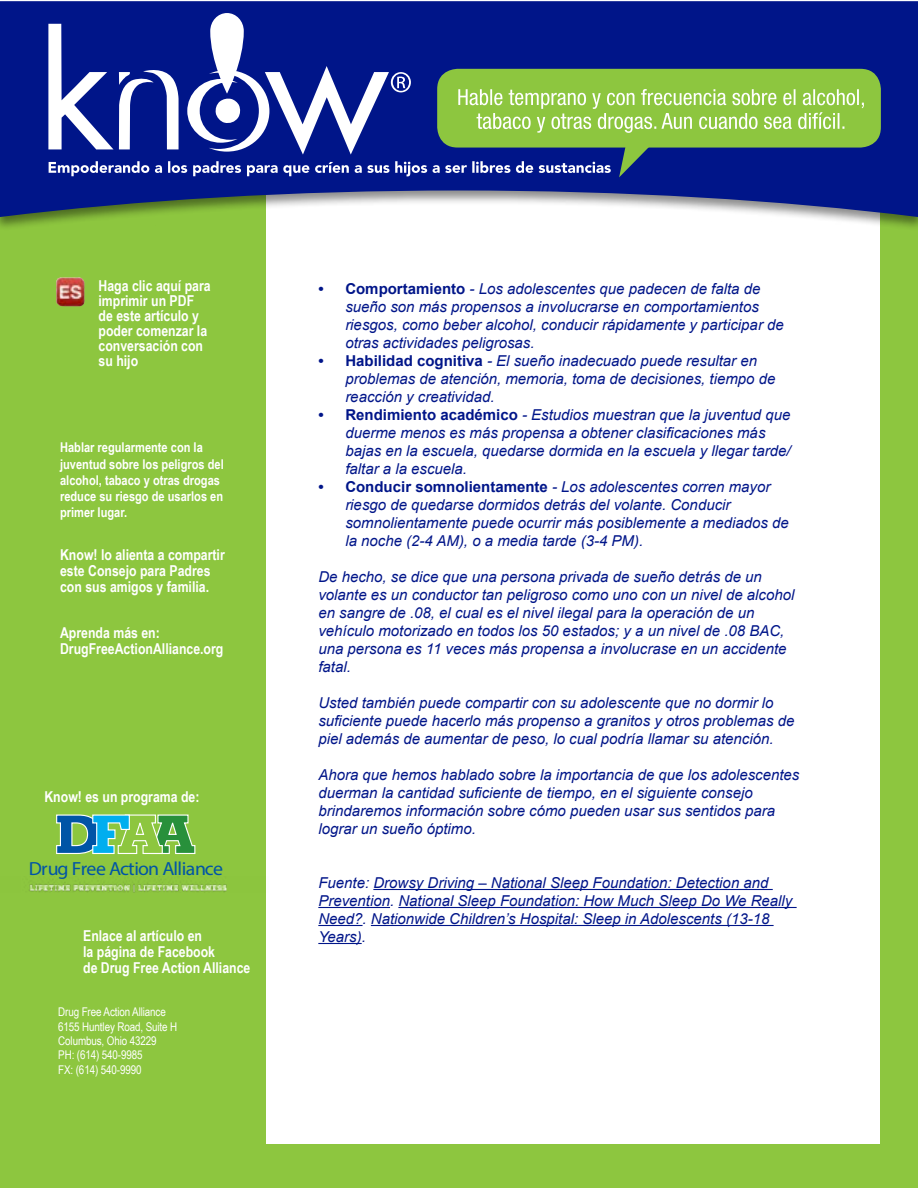
<style>
.page{position:relative;width:918px;height:1188px;background:#fff}
.page>*{position:absolute;margin:0;border:0;box-sizing:border-box;transform-origin:0 0}
.t1{font:19.05px "Museo Slab 300";letter-spacing:-.035em;color:#0054a6;scale:1.04 1}
.t2{font:italic 15px/18px "Arial";color:#001589}
.t3{font:700 15px/16.2px "Arial Narrow";color:#fff}
.t4{font:700 13.5px/16.2px "Arial Narrow";color:#fff}
.t5{font:12px/14.4px "Arial Narrow";letter-spacing:-.01em;color:#fff}
.s1{font-weight:700;font-style:normal}
</style>
<div class="page">
<div style="left:258px;top:117px;width:660px;height:1071px;background:#8dc63f"></div>
<div style="left:266px;top:155px;width:614px;height:989px;background:#fff"></div>
<div style="left:0;top:117px;width:262px;height:1071px;background:#8dc63f"></div>
<div style="left:0;top:0;width:918px;height:231px;background:#000;opacity:.45"></div>
<svg style="left:0;top:1px;width:918px;height:216px;background:#334595"></svg>
<svg style="left:56px;top:814px;width:140px;height:41px"></svg>
<img style="left:29px;top:876px;width:198px;height:16px">
<img style="left:56px;top:277px;width:29px;height:30px">
<div style="left:437px;top:69px;width:444px;height:79px;background:#8dc63f;border-radius:20px"></div>
<svg style="left:48px;top:13px;width:816px;height:164px"></svg>
<hr style="left:373px;top:889px;width:400px;height:1px;background:#001589">
<hr style="left:318px;top:907px;width:72px;height:1px;background:#001589">
<hr style="left:398px;top:907px;width:399px;height:1px;background:#001589">
<hr style="left:318px;top:925px;width:45px;height:1px;background:#001589">
<hr style="left:371px;top:925px;width:403px;height:1px;background:#001589">
<hr style="left:318px;top:943px;width:44px;height:1px;background:#001589">
<p class="t3" style="left:99px;top:277px;width:114px;line-height:15px">Haga clic aquí para imprimir un PDF de este artículo y poder comenzar la conversación con su hijo</p>
<p class="t4" style="left:60px;top:439px;width:165px">Hablar regularmente con la juventud sobre los peligros del alcohol, tabaco y otras drogas reduce su riesgo de usarlos en primer lugar.</p>
<p class="t3" style="left:60px;top:546px;width:166px">Know! lo alienta a compartir este Consejo para Padres con sus amigos y familia.</p>
<p class="t3" style="left:60px;top:624px;width:165px">Aprenda más en:<br>DrugFreeActionAlliance.org</p>
<p class="t3" style="left:44px;top:788px;width:157px">Know! es un programa de:</p>
<p class="t1" style="left:29px;top:857px;width:188px">Drug Free Action Alliance</p>
<p class="t3" style="left:83px;top:927px;width:169px">Enlace al artículo en<br>la página de Facebook<br>de Drug Free Action Alliance</p>
<p class="t5" style="left:58px;top:1004px;width:120px">Drug Free Action Alliance<br>6155 Huntley Road, Suite H<br>Columbus, Ohio 43229<br>PH: (614) 540-9985<br>FX: (614) 540-9990</p>
<p class="t2" style="left:345px;top:280px;width:440px;text-indent:-27px"><span class="s1">• Comportamiento</span> - Los adolescentes que padecen de falta de sueño son más propensos a involucrarse en comportamientos riesgos, como beber alcohol, conducir rápidamente y participar de otras actividades peligrosas.</p>
<p class="t2" style="left:345px;top:352px;width:432px;text-indent:-27px"><span class="s1">• Habilidad cognitiva</span> - El sueño inadecuado puede resultar en problemas de atención, memoria, toma de decisiones, tiempo de reacción y creatividad.</p>
<p class="t2" style="left:345px;top:406px;width:447px;text-indent:-27px"><span class="s1">• Rendimiento académico</span> - Estudios muestran que la juventud que duerme menos es más propensa a obtener clasificaciones más bajas en la escuela, quedarse dormida en la escuela y llegar tarde/ faltar a la escuela.</p>
<p class="t2" style="left:345px;top:478px;width:445px;text-indent:-27px"><span class="s1">• Conducir somnolientamente</span> - Los adolescentes corren mayor riesgo de quedarse dormidos detrás del volante. Conducir somnolientamente puede ocurrir más posiblemente a mediados de la noche (2-4 AM), o a media tarde (3-4 PM).</p>
<p class="t2" style="left:318px;top:568px;width:478px">De hecho, se dice que una persona privada de sueño detrás de un volante es un conductor tan peligroso como uno con un nivel de alcohol en sangre de .08, el cual es el nivel ilegal para la operación de un vehículo motorizado en todos los 50 estados; y a un nivel de .08 BAC, una persona es 11 veces más propensa a involucrase en un accidente fatal.</p>
<p class="t2" style="left:318px;top:694px;width:478px">Usted también puede compartir con su adolescente que no dormir lo suficiente puede hacerlo más propenso a granitos y otros problemas de piel además de aumentar de peso, lo cual podría llamar su atención.</p>
<p class="t2" style="left:318px;top:766px;width:483px">Ahora que hemos hablado sobre la importancia de que los adolescentes duerman la cantidad suficiente de tiempo, en el siguiente consejo brindaremos información sobre cómo pueden usar sus sentidos para lograr un sueño óptimo.</p>
<p class="t2" style="left:318px;top:874px;width:476px">Fuente: Drowsy Driving – National Sleep Foundation: Detection and Prevention. National Sleep Foundation: How Much Sleep Do We Really Need?. Nationwide Children’s Hospital: Sleep in Adolescents (13-18<br>Years).</p>
</div>
